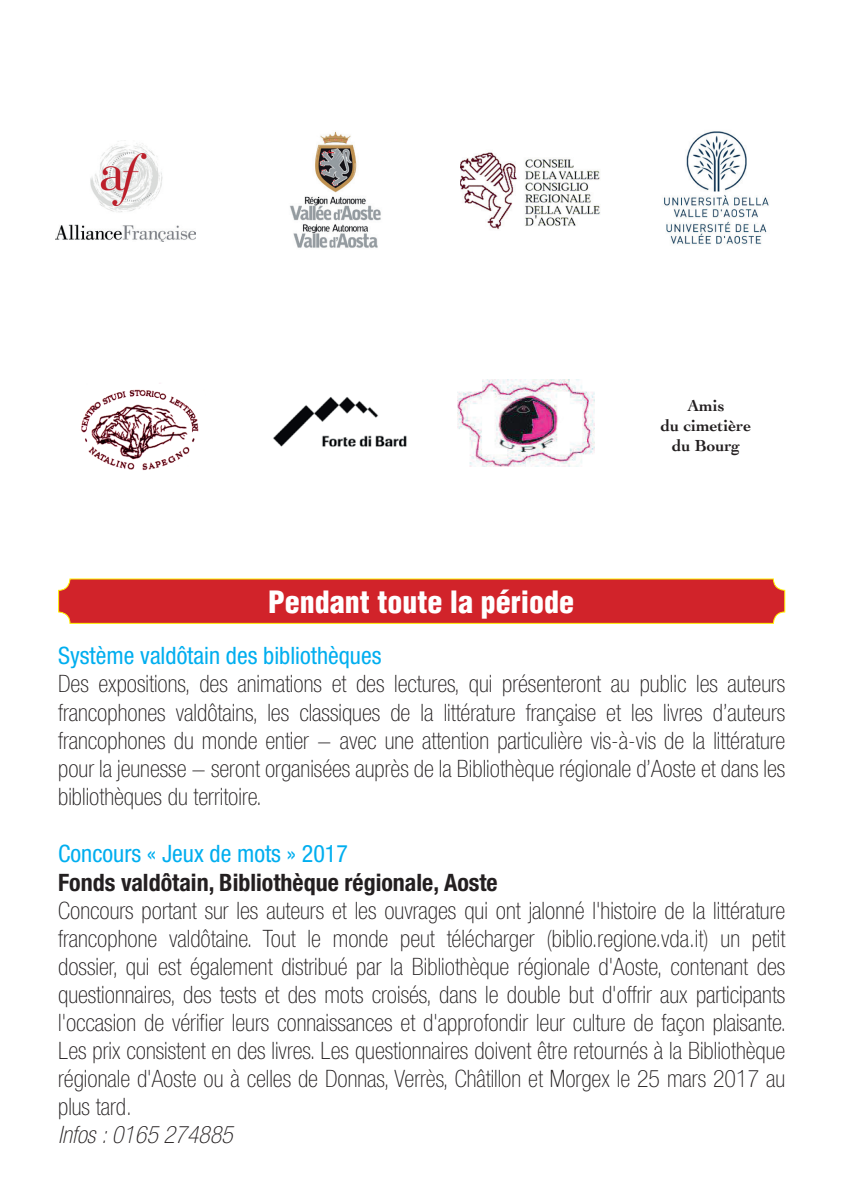
<style>
.page{position:relative;width:842px;height:1191px;background:#fff}
.page>*{position:absolute;margin:0;border:0;box-sizing:border-box;transform-origin:0 0}
.t1{font:900 condensed 30px "Helvetica";color:#fff}
.t2{font:100 condensed 24px/28px "Helvetica Neue";color:#231f20;text-align:justify}
.t3{font:condensed 24px "Helvetica Neue";color:#00aeef}
.t4{font:700 condensed 24px "Helvetica Neue";color:#231f20}
.t5{font:italic 100 condensed 24px "Helvetica Neue";color:#231f20}
.t6{font:700 16.8px/20.2px "Cochin";color:#231f20;text-align:center}
</style>
<div class="page">
<div style="left:59px;top:579px;width:726px;height:44px;background:#d1232a;border-radius:11px"></div>
<div style="left:58px;top:578px;width:727px;height:46px;border:1px solid #fff101;border-radius:11px"></div>
<img style="left:290px;top:131px;width:91px;height:117px">
<img style="left:461px;top:152px;width:139px;height:78px">
<img style="left:458px;top:379px;width:137px;height:88px">
<img style="left:55px;top:140px;width:140px;height:102px">
<img style="left:273px;top:397px;width:134px;height:50px">
<img style="left:81px;top:383px;width:118px;height:88px">
<img style="left:664px;top:131px;width:105px;height:114px">
<p class="t1" style="left:268px;top:583px;width:307px">Pendant toute la période</p>
<p class="t6" style="left:661px;top:394px;width:92px">Amis<br>du cimetière du Bourg</p>
<p class="t3" style="left:58px;top:642px;width:325px">Système valdôtain des bibliothèques</p>
<p class="t2" style="left:58px;top:670px;width:729px">Des expositions, des animations et des lectures, qui présenteront au public les auteurs francophones valdôtains, les classiques de la littérature française et les livres d’auteurs francophones du monde entier − avec une attention particulière vis-à-vis de la littérature pour la jeunesse − seront organisées auprès de la Bibliothèque régionale d’Aoste et dans les bibliothèques du territoire.</p>
<p class="t3" style="left:58px;top:839px;width:291px">Concours « Jeux de mots » 2017</p>
<p class="t4" style="left:58px;top:868px;width:441px">Fonds valdôtain, Bibliothèque régionale, Aoste</p>
<p class="t2" style="left:58px;top:896px;width:730px">Concours portant sur les auteurs et les ouvrages qui ont jalonné l'histoire de la littérature francophone valdôtaine. Tout le monde peut télécharger (biblio.regione.vda.it) un petit dossier, qui est également distribué par la Bibliothèque régionale d'Aoste, contenant des questionnaires, des tests et des mots croisés, dans le double but d'offrir aux participants l'occasion de vérifier leurs connaissances et d'approfondir leur culture de façon plaisante.<br>Les prix consistent en des livres. Les questionnaires doivent être retournés à la Bibliothèque régionale d'Aoste ou à celles de Donnas, Verrès, Châtillon et Morgex le 25 mars 2017 au plus tard.</p>
<p class="t5" style="left:58px;top:1121px;width:176px">Infos : 0165 274885</p>
</div>
